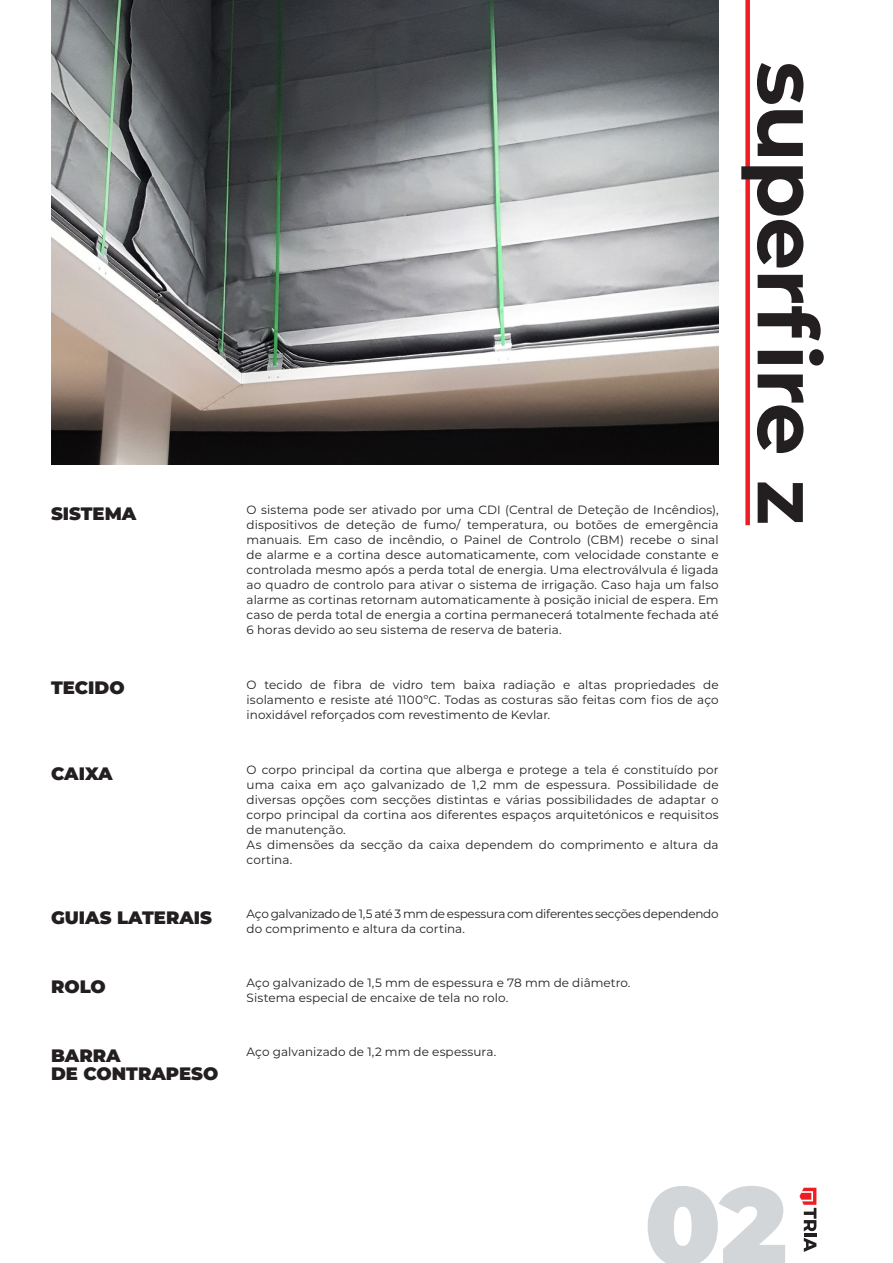
<style>
.page{position:relative;width:893px;height:1263px;background:#fff}
.page>*{position:absolute;margin:0;border:0;box-sizing:border-box;transform-origin:0 0}
.t1{font:900 110.7px "Montserrat";color:#d3d6d9}
.t2{font:700 84px "Montserrat";letter-spacing:-.02em;color:#231f20}
.t3{font:900 18px "Montserrat";color:#231f20}
.t4{font:12px/15px "Montserrat";letter-spacing:.005em;color:#231f20;text-align:justify}
.t5{font:12px/15px "Montserrat";letter-spacing:-.02em;color:#231f20}
</style>
<div class="page">
<svg style="left:799px;top:1188px;width:17px;height:64px"></svg>
<img style="left:51px;top:0;width:668px;height:465px">
<div style="left:745px;top:0;width:5px;height:525px;background:#ee1d23"></div>
<p class="t3" style="left:51px;top:500px;width:87px">SISTEMA</p>
<p class="t4" style="left:247px;top:502px;width:473px">O sistema pode ser ativado por uma CDI (Central de Deteção de Incêndios), dispositivos de deteção de fumo/ temperatura, ou botões de emergência manuais. Em caso de incêndio, o Painel de Controlo (CBM) recebe o sinal de alarme e a cortina desce automaticamente, com velocidade constante e controlada mesmo após a perda total de energia. Uma electroválvula é ligada ao quadro de controlo para ativar o sistema de irrigação. Caso haja um falso alarme as cortinas retornam automaticamente à posição inicial de espera. Em caso de perda total de energia a cortina permanecerá totalmente fechada até 6 horas devido ao seu sistema de reserva de bateria.</p>
<p class="t3" style="left:51px;top:674px;width:75px">TECIDO</p>
<p class="t4" style="left:247px;top:676px;width:474px">O tecido de fibra de vidro tem baixa radiação e altas propriedades de isolamento e resiste até 1100ºC. Todas as costuras são feitas com fios de aço inoxidável reforçados com revestimento de Kevlar.</p>
<p class="t3" style="left:51px;top:760px;width:63px">CAIXA</p>
<p class="t4" style="left:247px;top:762px;width:474px">O corpo principal da cortina que alberga e protege a tela é constituído por uma caixa em aço galvanizado de 1,2 mm de espessura. Possibilidade de diversas opções com secções distintas e várias possibilidades de adaptar o corpo principal da cortina aos diferentes espaços arquitetónicos e requisitos de manutenção.</p>
<p class="t4" style="left:247px;top:837px;width:474px">As dimensões da secção da caixa dependem do comprimento e altura da cortina.</p>
<p class="t3" style="left:51px;top:904px;width:163px">GUIAS LATERAIS</p>
<p class="t5" style="left:247px;top:906px;width:473px">Aço galvanizado de 1,5 até 3 mm de espessura com diferentes secções dependendo do comprimento e altura da cortina.</p>
<p class="t3" style="left:51px;top:973px;width:56px">ROLO</p>
<p class="t4" style="left:247px;top:975px;width:385px">Aço galvanizado de 1,5 mm de espessura e 78 mm de diâmetro.</p>
<p class="t4" style="left:247px;top:990px;width:263px">Sistema especial de encaixe de tela no rolo.</p>
<p class="t3" style="left:51px;top:1042px;width:71px">BARRA</p>
<p class="t4" style="left:247px;top:1044px;width:251px">Aço galvanizado de 1,2 mm de espessura.</p>
<p class="t3" style="left:51px;top:1060px;width:169px">DE CONTRAPESO</p>
<p class="t2" style="left:848px;top:61px;width:465px;rotate:90deg">superfire z</p>
<h1 class="t1" style="left:644px;top:1143px;width:144px">02</h1>
</div>
